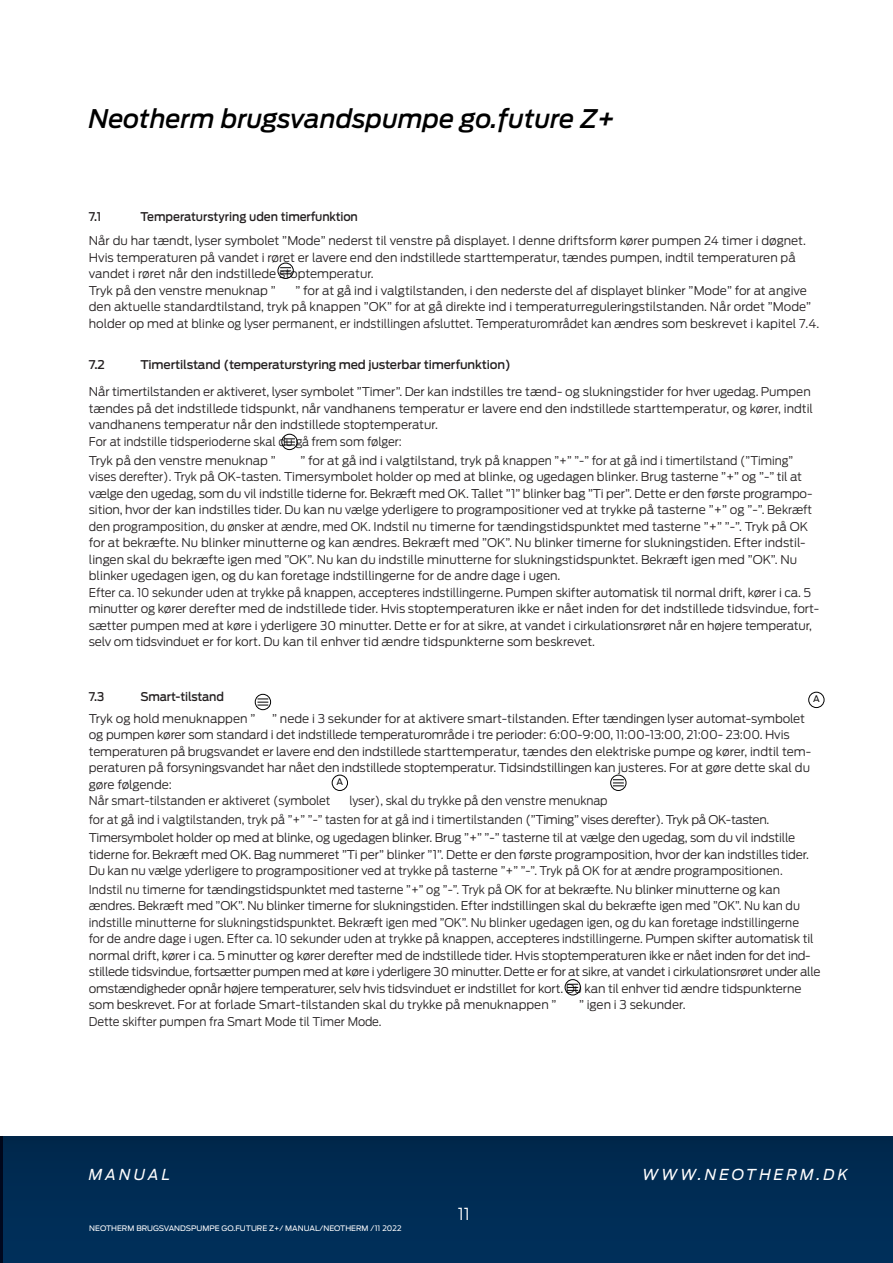
<style>
.page{position:relative;width:893px;height:1263px;background:#fff}
.page>*{position:absolute;margin:0;border:0;box-sizing:border-box;transform-origin:0 0}
.t1{font:italic 500 25.5px "Antenna";color:#000}
.t2{font:300 16.5px "Antenna";color:#fff}
.t3{font:italic 15px "Antenna";letter-spacing:.2em;color:#fff}
.t4{font:300 12px/16.5px "Antenna";letter-spacing:-.01em;color:#231f20}
.t5{font:300 12px/16.5px "Antenna";letter-spacing:-.01em;color:#231f20;scale:.95 1}
.t6{font:500 12px "Antenna";letter-spacing:-.01em;color:#231f20}
.t7{font:500 12px "Antenna";letter-spacing:-.01em;color:#231f20;scale:.95 1}
.t8{font:9px "Antenna";color:#000}
.t9{font:7.5px "Antenna";color:#fff}
</style>
<div class="page">
<svg style="left:0;top:1137px;width:893px;height:126px;background:#002b53"></svg>
<div style="left:277px;top:263px;width:17px;height:16px;border:1px solid #000;border-radius:50%"></div>
<svg style="left:280px;top:267px;width:11px;height:7px"></svg>
<div style="left:281px;top:434px;width:17px;height:16px;border:1px solid #000;border-radius:50%"></div>
<svg style="left:284px;top:438px;width:11px;height:7px"></svg>
<div style="left:255px;top:694px;width:16px;height:16px;border:1px solid #000;border-radius:50%"></div>
<svg style="left:257px;top:698px;width:11px;height:7px"></svg>
<div style="left:610px;top:775px;width:16px;height:16px;border:1px solid #000;border-radius:50%"></div>
<svg style="left:613px;top:779px;width:11px;height:7px"></svg>
<div style="left:565px;top:979px;width:16px;height:16px;border:1px solid #000;border-radius:50%"></div>
<svg style="left:567px;top:984px;width:11px;height:7px"></svg>
<div style="left:808px;top:692px;width:17px;height:16px;border:1px solid #000;border-radius:50%"></div>
<div style="left:332px;top:775px;width:16px;height:16px;border:1px solid #000;border-radius:50%"></div>
<h1 class="t1" style="left:89px;top:103px;width:528px">Neotherm brugsvandspumpe go.future Z+</h1>
<p class="t7" style="left:89px;top:209px;width:15px">7.1</p>
<p class="t7" style="left:140px;top:209px;width:231px">Temperaturstyring uden timerfunktion</p>
<p class="t4" style="left:89px;top:233px;width:719px">Når du har tændt, lyser symbolet ”Mode” nederst til venstre på displayet. I denne driftsform kører pumpen 24 timer i døgnet.<br>Hvis temperaturen på vandet i røret er lavere end den indstillede starttemperatur, tændes pumpen, indtil temperaturen på vandet i røret når den indstillede stoptemperatur.<br>Tryk på den venstre menuknap ”</p>
<p class="t4" style="left:89px;top:282px;width:732px;text-indent:207px">” for at gå ind i valgtilstanden, i den nederste del af displayet blinker ”Mode” for at angive den aktuelle standardtilstand, tryk på knappen ”OK” for at gå direkte ind i temperaturreguleringstilstanden. Når ordet ”Mode” holder op med at blinke og lyser permanent, er indstillingen afsluttet. Temperaturområdet kan ændres som beskrevet i kapitel 7.4.</p>
<p class="t6" style="left:89px;top:358px;width:17px">7.2</p>
<p class="t6" style="left:140px;top:358px;width:372px">Timertilstand (temperaturstyring med justerbar timerfunktion)</p>
<p class="t4" style="left:89px;top:384px;width:726px">Når timertilstanden er aktiveret, lyser symbolet ”Timer”. Der kan indstilles tre tænd- og slukningstider for hver ugedag. Pumpen tændes på det indstillede tidspunkt, når vandhanens temperatur er lavere end den indstillede starttemperatur, og kører, indtil vandhanens temperatur når den indstillede stoptemperatur.<br>For at indstille tidsperioderne skal du gå frem som følger:</p>
<p class="t4" style="left:89px;top:452px;width:189px">Tryk på den venstre menuknap ”</p>
<p class="t4" style="left:89px;top:452px;width:732px;text-indent:212px">” for at gå ind i valgtilstand, tryk på knappen ”+” ”-” for at gå ind i timertilstand (”Timing” vises derefter). Tryk på OK-tasten. Timersymbolet holder op med at blinke, og ugedagen blinker. Brug tasterne ”+” og ”-” til at vælge den ugedag, som du vil indstille tiderne for. Bekræft med OK. Tallet ”1” blinker bag ”Ti per”. Dette er den første programpo&shy;sition, hvor der kan indstilles tider. Du kan nu vælge yderligere to programpositioner ved at trykke på tasterne ”+” og ”-”. Bekræft den programposition, du ønsker at ændre, med OK. Indstil nu timerne for tændingstidspunktet med tasterne ”+” ”-”. Tryk på OK for at bekræfte. Nu blinker minutterne og kan ændres. Bekræft med ”OK”. Nu blinker timerne for slukningstiden. Efter indstil&shy;lingen skal du bekræfte igen med ”OK”. Nu kan du indstille minutterne for slukningstidspunktet. Bekræft igen med ”OK”. Nu blinker ugedagen igen, og du kan foretage indstillingerne for de andre dage i ugen.<br>Efter ca. 10 sekunder uden at trykke på knappen, accepteres indstillingerne. Pumpen skifter automatisk til normal drift, kører i ca. 5 minutter og kører derefter med de indstillede tider. Hvis stoptemperaturen ikke er nået inden for det indstillede tidsvindue, fort&shy;sætter pumpen med at køre i yderligere 30 minutter. Dette er for at sikre, at vandet i cirkulationsrøret når en højere temperatur, selv om tidsvinduet er for kort. Du kan til enhver tid ændre tidspunkterne som beskrevet.</p>
<p class="t7" style="left:89px;top:689px;width:18px">7.3</p>
<p class="t7" style="left:140px;top:689px;width:89px">Smart-tilstand</p>
<p class="t4" style="left:89px;top:710px;width:168px">Tryk og hold menuknappen ”</p>
<p class="t8" style="left:813px;top:693px;width:8px">A</p>
<p class="t4" style="left:89px;top:710px;width:724px;text-indent:183px">” nede i 3 sekunder for at aktivere smart-tilstanden. Efter tændingen lyser automat-symbolet og pumpen kører som standard i det indstillede temperaturområde i tre perioder: 6:00-9:00, 11:00-13:00, 21:00- 23:00. Hvis temperaturen på brugsvandet er lavere end den indstillede starttemperatur, tændes den elektriske pumpe og kører, indtil tem&shy;peraturen på forsyningsvandet har nået den indstillede stoptemperatur. Tidsindstillingen kan justeres. For at gøre dette skal du gøre følgende:<br>Når smart-tilstanden er aktiveret (symbolet</p>
<p class="t8" style="left:336px;top:776px;width:8px">A</p>
<p class="t5" style="left:89px;top:792px;width:745px;line-height:18.5px;text-indent:260px">lyser), skal du trykke på den venstre menuknap<br>for at gå ind i valgtilstanden, tryk på ”+” ”-” tasten for at gå ind i timertilstanden (”Timing” vises derefter). Tryk på OK-tasten.<br>Timersymbolet holder op med at blinke, og ugedagen blinker. Brug ”+” ”-” tasterne til at vælge den ugedag, som du vil indstille</p>
<p class="t4" style="left:89px;top:846px;width:722px">tiderne for. Bekræft med OK. Bag nummeret ”Ti per” blinker ”1”. Dette er den første programposition, hvor der kan indstilles tider.<br>Du kan nu vælge yderligere to programpositioner ved at trykke på tasterne ”+” ”-”. Tryk på OK for at ændre programpositionen.</p>
<p class="t5" style="left:89px;top:881px;width:772px">Indstil nu timerne for tændingstidspunktet med tasterne ”+” og ”-”. Tryk på OK for at bekræfte. Nu blinker minutterne og kan ændres. Bekræft med ”OK”. Nu blinker timerne for slukningstiden. Efter indstillingen skal du bekræfte igen med ”OK”. Nu kan du indstille minutterne for slukningstidspunktet. Bekræft igen med ”OK”. Nu blinker ugedagen igen, og du kan foretage indstillingerne<br>for de andre dage i ugen. Efter ca. 10 sekunder uden at trykke på knappen, accepteres indstillingerne. Pumpen skifter automatisk til normal drift, kører i ca. 5 minutter og kører derefter med de indstillede tider. Hvis stoptemperaturen ikke er nået inden for det ind&shy;stillede tidsvindue, fortsætter pumpen med at køre i yderligere 30 minutter. Dette er for at sikre, at vandet i cirkulationsrøret under alle omstændigheder opnår højere temperaturer, selv hvis tidsvinduet er indstillet for kort. Du kan til enhver tid ændre tidspunkterne som beskrevet. For at forlade Smart-tilstanden skal du trykke på menuknappen ”</p>
<p class="t4" style="left:579px;top:996px;width:108px">” igen i 3 sekunder.</p>
<p class="t5" style="left:89px;top:1013px;width:310px">Dette skifter pumpen fra Smart Mode til Timer Mode.</p>
<p class="t3" style="left:89px;top:1166px;width:83px">MANUAL</p>
<p class="t3" style="left:642px;top:1166px;width:207px">WWW.NEOTHERM.DK</p>
<h2 class="t2" style="left:458px;top:1204px;width:14px">11</h2>
<p class="t9" style="left:89px;top:1224px;width:314px">NEOTHERM BRUGSVANDSPUMPE GO.FUTURE Z+/ MANUAL/NEOTHERM /11 2022</p>
</div>
